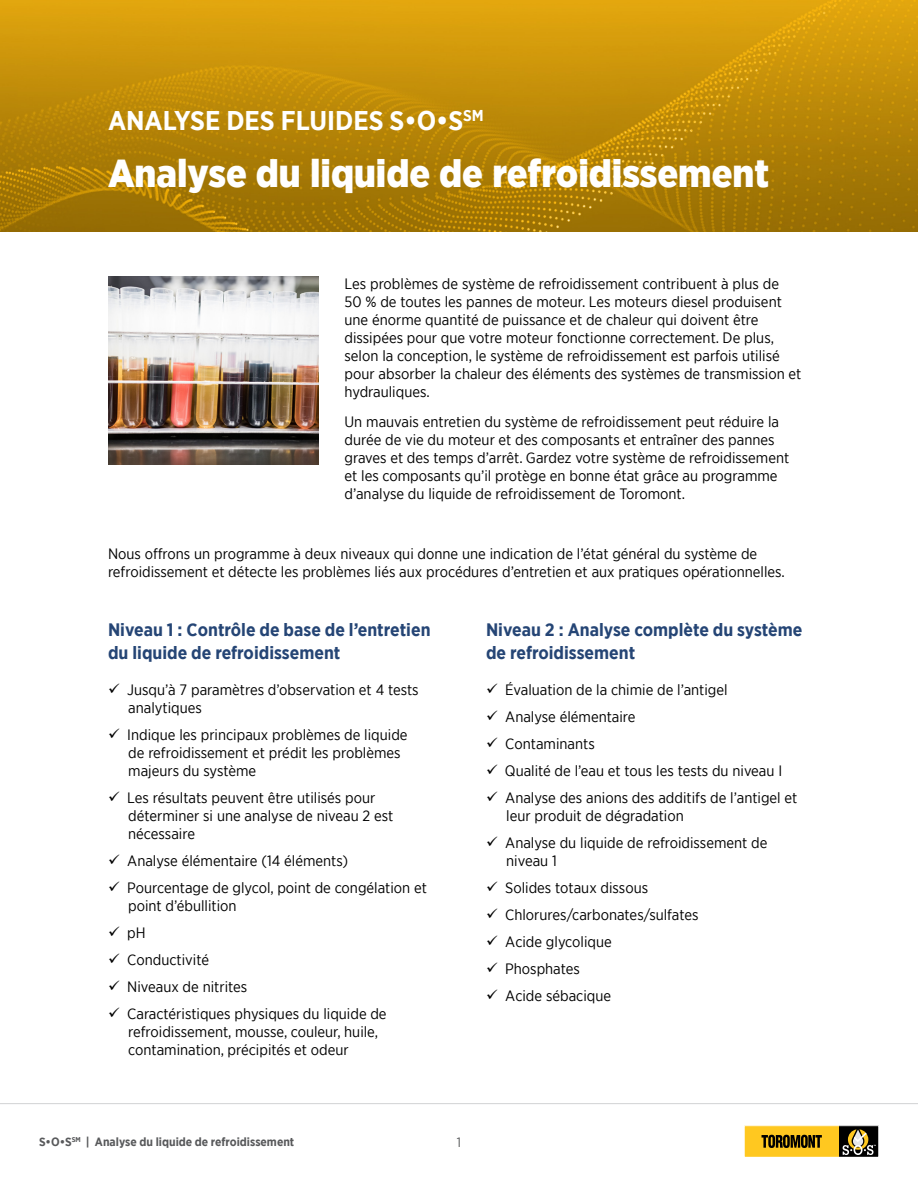
<style>
.page{position:relative;width:918px;height:1188px;background:#fff}
.page>*{position:absolute;margin:0;border:0;box-sizing:border-box;transform-origin:0 0}
.t1{font:900 39px "Gotham Narrow";color:#fff}
.pre-title{font:700 27px "Gotham Narrow";color:#fff}
.pre-title-2{font:700 18px/22.8px "Gotham Narrow";color:#254575}
.subheading{font:700 18px/22.8px "Gotham Narrow";color:#254575}
.paragraphc{font:15px/18px "Gotham Narrow";color:#000}
.bullety{font:15px/18px "Gotham Narrow";color:#000}
.t2{font:13.5px "Gotham Narrow";color:#58595b}
.t3{font:700 12px "Gotham Narrow";color:#58595b}
.t4{font:700 1.65px "Arial";color:#fff}
</style>
<div class="page">
<div style="left:744px;top:1126px;width:95px;height:31px;background:#ffc820"></div>
<svg style="left:762px;top:1135px;width:60px;height:13px"></svg>
<div style="left:839px;top:1126px;width:40px;height:31px;background:#000"></div>
<svg style="left:843px;top:1129px;width:30px;height:26px"></svg>
<div style="left:744px;top:1125px;width:135px;height:33px;border:1px solid #fff"></div>
<hr style="left:0;top:1103px;width:918px;height:1px;background:#d1d3d4">
<img style="left:0;top:0;width:918px;height:231px">
<img style="left:108px;top:276px;width:210px;height:188px">
<p class="pre-title" style="left:108px;top:103px;width:377px">ANALYSE DES FLUIDES S•O•S<sup>SM</sup></p>
<p class="t1" style="left:108px;top:147px;width:663px">Analyse du liquide de refroidissement</p>
<p class="paragraphc" style="left:345px;top:274px;width:458px">Les problèmes de système de refroidissement contribuent à plus de<br>50 % de toutes les pannes de moteur. Les moteurs diesel produisent une énorme quantité de puissance et de chaleur qui doivent être dissipées pour que votre moteur fonctionne correctement. De plus, selon la conception, le système de refroidissement est parfois utilisé pour absorber la chaleur des éléments des systèmes de transmission et hydrauliques.</p>
<p class="paragraphc" style="left:345px;top:412px;width:446px">Un mauvais entretien du système de refroidissement peut réduire la durée de vie du moteur et des composants et entraîner des pannes graves et des temps d’arrêt. Gardez votre système de refroidissement et les composants qu’il protège en bonne état grâce au programme d’analyse du liquide de refroidissement de Toromont.</p>
<p class="paragraphc" style="left:108px;top:544px;width:678px">Nous offrons un programme à deux niveaux qui donne une indication de l’état général du système de refroidissement et détecte les problèmes liés aux procédures d’entretien et aux pratiques opérationnelles.</p>
<p class="pre-title-2" style="left:108px;top:619px;width:324px">Niveau 1 : Contrôle de base de l’entretien du liquide de refroidissement</p>
<p class="bullety" style="left:128px;top:681px;width:292px;text-indent:-20px">✓ Jusqu’à 7 paramètres d’observation et 4 tests analytiques</p>
<p class="bullety" style="left:128px;top:726px;width:281px;text-indent:-20px">✓ Indique les principaux problèmes de liquide de refroidissement et prédit les problèmes majeurs du système</p>
<p class="bullety" style="left:128px;top:789px;width:267px;text-indent:-20px">✓ Les résultats peuvent être utilisés pour déterminer si une analyse de niveau 2 est nécessaire</p>
<p class="bullety" style="left:108px;top:852px;width:242px">✓ Analyse élémentaire (14 éléments)</p>
<p class="bullety" style="left:128px;top:879px;width:300px;text-indent:-20px">✓ Pourcentage de glycol, point de congélation et point d’ébullition</p>
<p class="bullety" style="left:108px;top:924px;width:39px">✓ pH</p>
<p class="bullety" style="left:108px;top:951px;width:103px">✓ Conductivité</p>
<p class="bullety" style="left:108px;top:978px;width:141px">✓ Niveaux de nitrites</p>
<p class="bullety" style="left:128px;top:1005px;width:260px;text-indent:-20px">✓ Caractéristiques physiques du liquide de refroidissement, mousse, couleur, huile, contamination, précipités et odeur</p>
<p class="subheading" style="left:486px;top:619px;width:318px">Niveau 2 : Analyse complète du système de refroidissement</p>
<p class="bullety" style="left:486px;top:681px;width:243px">✓ Évaluation de la chimie de l’antigel</p>
<p class="bullety" style="left:486px;top:708px;width:151px">✓ Analyse élémentaire</p>
<p class="bullety" style="left:486px;top:735px;width:110px">✓ Contaminants</p>
<p class="bullety" style="left:486px;top:762px;width:298px">✓ Qualité de l’eau et tous les tests du niveau I</p>
<p class="bullety" style="left:506px;top:789px;width:293px;text-indent:-20px">✓ Analyse des anions des additifs de l’antigel et leur produit de dégradation</p>
<p class="bullety" style="left:506px;top:834px;width:263px;text-indent:-20px">✓ Analyse du liquide de refroidissement de niveau 1</p>
<p class="bullety" style="left:486px;top:879px;width:164px">✓ Solides totaux dissous</p>
<p class="bullety" style="left:486px;top:906px;width:214px">✓ Chlorures/carbonates/sulfates</p>
<p class="bullety" style="left:486px;top:933px;width:127px">✓ Acide glycolique</p>
<p class="bullety" style="left:486px;top:960px;width:95px">✓ Phosphates</p>
<p class="bullety" style="left:486px;top:987px;width:127px">✓ Acide sébacique</p>
<p class="t3" style="left:39px;top:1134px;width:257px">S•O•S<sup>SM</sup> | Analyse du liquide de refroidissement</p>
<p class="t2" style="left:457px;top:1134px;width:6px">1</p>
<p class="t4" style="left:874px;top:1145px;width:4px">SM</p>
</div>
